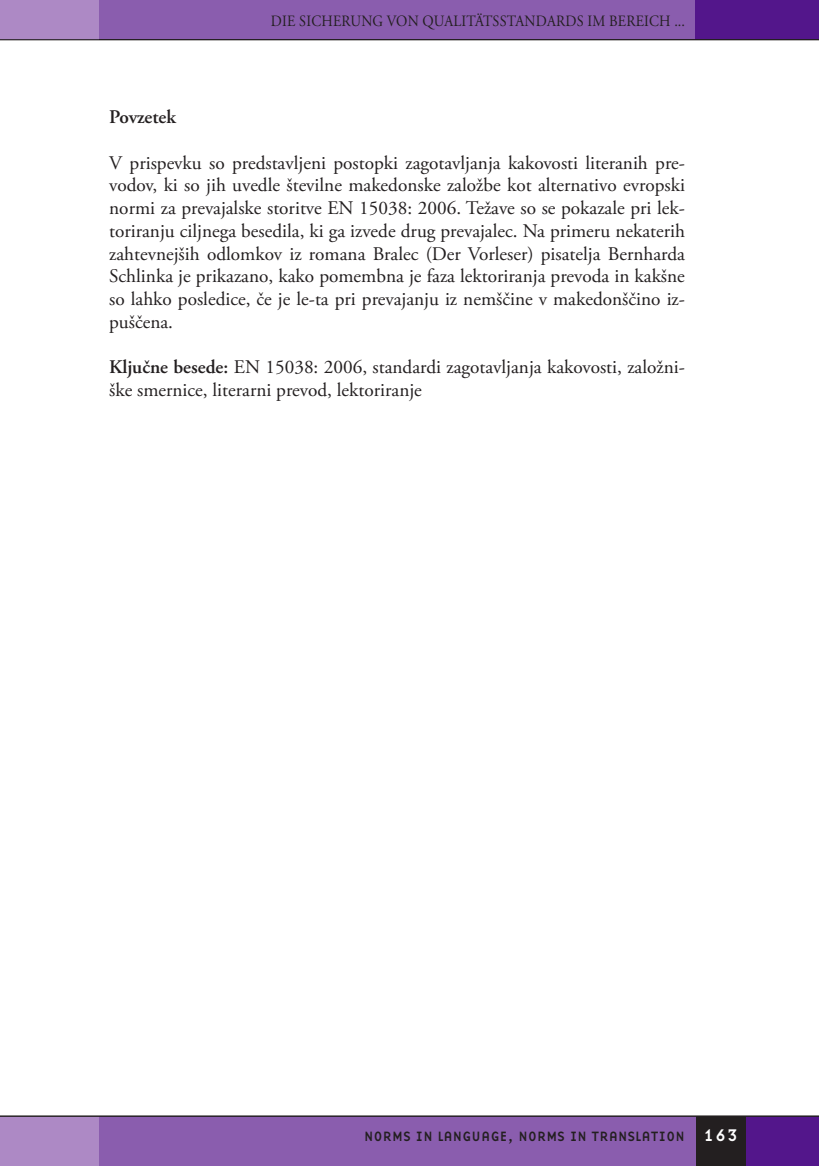
<style>
.page{position:relative;width:819px;height:1166px;background:#fff}
.page>*{position:absolute;margin:0;border:0;box-sizing:border-box;transform-origin:0 0}
.ABSTRACT{font:19.25px/22.8px "Adobe Garamond Pro";color:#231f20;text-align:justify}
.ABSTRACT-2{font:600 19.25px "Adobe Garamond Pro";color:#231f20}
.t1{font:15.75px "Adobe Garamond Pro";letter-spacing:.015em;color:#231f20;scale:.9 1}
.t2{font:14px "Base Nine";color:#231f20}
.s1{font-weight:600}
.s2{font-size:17.5px;color:#fff}
</style>
<div class="page">
<div style="left:99px;top:0;width:596px;height:40px;background:#8a5dae"></div>
<div style="left:694px;top:0;width:124px;height:40px;background:#53168b"></div>
<div style="left:74px;top:1116px;width:622px;height:50px;background:#8a5dae"></div>
<div style="left:745px;top:1116px;width:73px;height:50px;background:#53168b"></div>
<div style="left:695px;top:1116px;width:50px;height:50px;background:#231f20"></div>
<div style="left:0;top:1116px;width:99px;height:50px;background:#ad89c5"></div>
<div style="left:0;top:0;width:99px;height:40px;background:#ad89c5"></div>
<hr style="left:0;top:39px;width:818px;height:1px;background:#231f20">
<hr style="left:0;top:1116px;width:818px;height:1px;background:#231f20">
<p class="t1" style="left:271px;top:11px;width:461px">DIE SICHERUNG VON QUALITÄTSSTANDARDS IM BEREICH ...</p>
<p class="ABSTRACT-2" style="left:109px;top:106px;width:68px">Povzetek</p>
<p class="ABSTRACT" style="left:109px;top:152px;width:577px">V prispevku so predstavljeni postopki zagotavljanja kakovosti literanih pre&shy;vodov, ki so jih uvedle številne makedonske založbe kot alternativo evropski normi za prevajalske storitve EN 15038: 2006. Težave so se pokazale pri lek&shy;toriranju ciljnega besedila, ki ga izvede drug prevajalec. Na primeru nekaterih zahtevnejših odlomkov iz romana Bralec (Der Vorleser) pisatelja Bernharda Schlinka je prikazano, kako pomembna je faza lektoriranja prevoda in kakšne so lahko posledice, če je le-ta pri prevajanju iz nemščine v makedonščino iz&shy;puščena.</p>
<p class="ABSTRACT" style="left:109px;top:357px;width:577px"><span class="s1">Ključne besede:</span> EN 15038: 2006, standardi zagotavljanja kakovosti, založni&shy;ške smernice, literarni prevod, lektoriranje</p>
<p class="t2" style="left:364px;top:1126px;width:375px">NORMS IN LANGUAGE, NORMS IN TRANSLATION <span class="s2">163</span></p>
</div>
